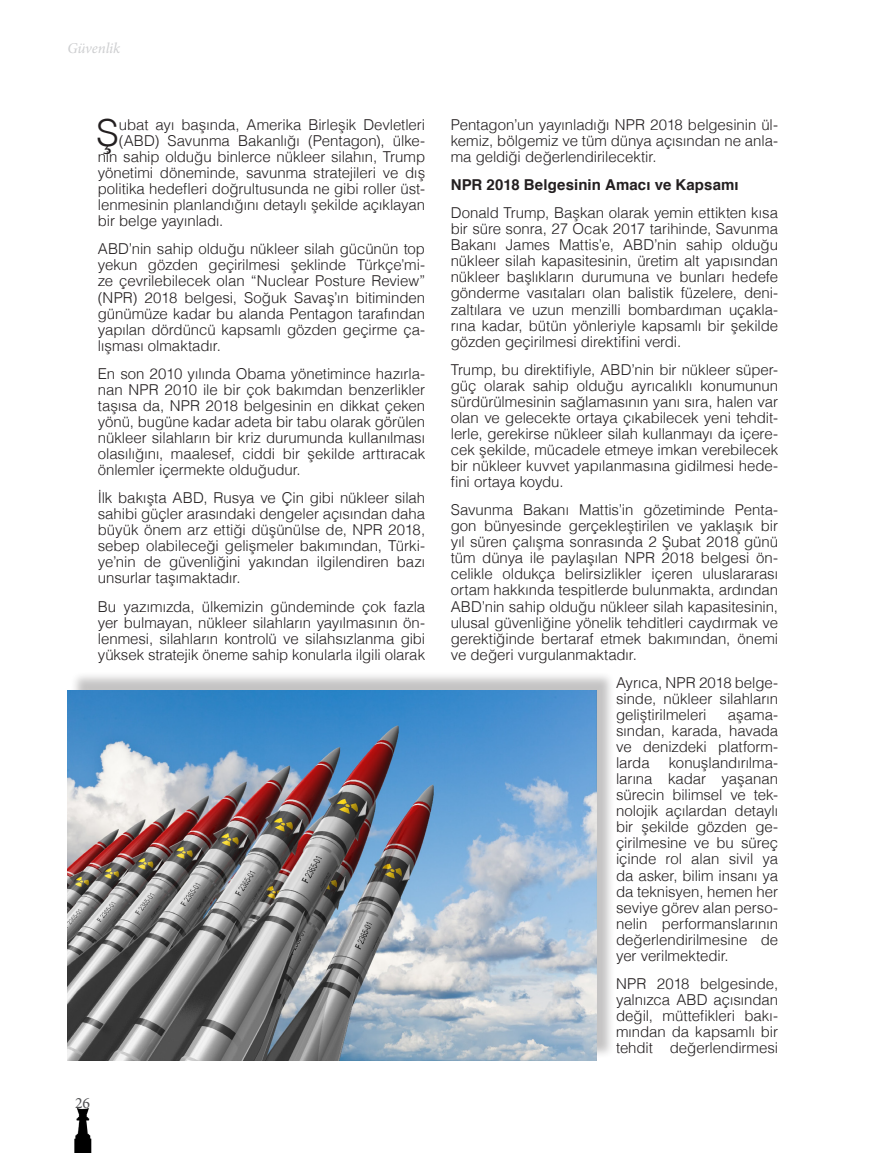
<style>
.page{position:relative;width:876px;height:1153px;background:#fff}
.page>*{position:absolute;margin:0;border:0;box-sizing:border-box;transform-origin:0 0}
.t1{font:300 37.35px "Helvetica";color:#231f20}
.t2{font:15.75px "Minion Pro";color:#505052}
.t3{font:300 15px/16px "Helvetica";letter-spacing:-.005em;color:#231f20;text-align:justify}
.t4{font:700 15px "Helvetica";letter-spacing:.01em;color:#231f20}
.t5{font:italic 15px "Minion Pro";letter-spacing:-.01em;color:#cdced0}
</style>
<div class="page">
<img style="left:74px;top:1108px;width:18px;height:44px">
<div style="left:70px;top:671px;width:545px;height:387px;background:#231f20;opacity:.27"></div>
<img style="left:67px;top:690px;width:529px;height:370px">
<p class="t5" style="left:67px;top:38px;width:54px">Güvenlik</p>
<p class="t1" style="left:96px;top:101px;width:24px">Ş</p>
<p class="t3" style="left:119px;top:115px;width:308px">ubat ayı başında, Amerika Birleşik Devletleri</p>
<p class="t3" style="left:119px;top:131px;width:308px">(ABD) Savunma Bakanlığı (Pentagon), ülke-</p>
<p class="t3" style="left:98px;top:148px;width:329px">nin sahip olduğu binlerce nükleer silahın, Trump</p>
<p class="t3" style="left:98px;top:164px;width:329px">yönetimi döneminde, savunma stratejileri ve dış</p>
<p class="t3" style="left:98px;top:180px;width:329px">politika hedefleri doğrultusunda ne gibi roller üst-</p>
<p class="t3" style="left:98px;top:196px;width:329px">lenmesinin planlandığını detaylı şekilde açıklayan</p>
<p class="t3" style="left:98px;top:212px;width:127px">bir belge yayınladı.</p>
<p class="t3" style="left:98px;top:240px;width:329px">ABD’nin sahip olduğu nükleer silah gücünün top yekun gözden geçirilmesi şeklinde Türkçe’mi&shy;ze çevrilebilecek olan “Nuclear Posture Review” (NPR) 2018 belgesi, Soğuk Savaş’ın bitiminden günümüze kadar bu alanda Pentagon tarafından yapılan dördüncü kapsamlı gözden geçirme ça&shy;lışması olmaktadır.</p>
<p class="t3" style="left:98px;top:364px;width:329px">En son 2010 yılında Obama yönetimince hazırla&shy;nan NPR 2010 ile bir çok bakımdan benzerlikler taşısa da, NPR 2018 belgesinin en dikkat çeken yönü, bugüne kadar adeta bir tabu olarak görülen nükleer silahların bir kriz durumunda kullanılması olasılığını, maalesef, ciddi bir şekilde arttıracak önlemler içermekte olduğudur.</p>
<p class="t3" style="left:98px;top:488px;width:329px">İlk bakışta ABD, Rusya ve Çin gibi nükleer silah sahibi güçler arasındaki dengeler açısından daha büyük önem arz ettiği düşünülse de, NPR 2018, sebep olabileceği gelişmeler bakımından, Türki&shy;ye’nin de güvenliğini yakından ilgilendiren bazı unsurlar taşımaktadır.</p>
<p class="t3" style="left:98px;top:597px;width:329px">Bu yazımızda, ülkemizin gündeminde çok fazla yer bulmayan, nükleer silahların yayılmasının ön&shy;lenmesi, silahların kontrolü ve silahsızlanma gibi yüksek stratejik öneme sahip konularla ilgili olarak</p>
<p class="t2" style="left:75px;top:1092px;width:17px">26</p>
<p class="t3" style="left:451px;top:115px;width:329px">Pentagon’un yayınladığı NPR 2018 belgesinin ül&shy;kemiz, bölgemiz ve tüm dünya açısından ne anla&shy;ma geldiği değerlendirilecektir.</p>
<p class="t4" style="left:451px;top:173px;width:290px">NPR 2018 Belgesinin Amacı ve Kapsamı</p>
<p class="t3" style="left:451px;top:204px;width:329px">Donald Trump, Başkan olarak yemin ettikten kısa bir süre sonra, 27 Ocak 2017 tarihinde, Savunma Bakanı James Mattis’e, ABD’nin sahip olduğu nükleer silah kapasitesinin, üretim alt yapısından nükleer başlıkların durumuna ve bunları hedefe gönderme vasıtaları olan balistik füzelere, deni&shy;zaltılara ve uzun menzilli bombardıman uçakla&shy;rına kadar, bütün yönleriyle kapsamlı bir şekilde gözden geçirilmesi direktifini verdi.</p>
<p class="t3" style="left:451px;top:360px;width:329px">Trump, bu direktifiyle, ABD’nin bir nükleer süper&shy;güç olarak sahip olduğu ayrıcalıklı konumunun sürdürülmesinin sağlamasının yanı sıra, halen var olan ve gelecekte ortaya çıkabilecek yeni tehdit&shy;lerle, gerekirse nükleer silah kullanmayı da içere&shy;cek şekilde, mücadele etmeye imkan verebilecek bir nükleer kuvvet yapılanmasına gidilmesi hede&shy;fini ortaya koydu.</p>
<p class="t3" style="left:451px;top:500px;width:329px">Savunma Bakanı Mattis’in gözetiminde Penta&shy;gon bünyesinde gerçekleştirilen ve yaklaşık bir yıl süren çalışma sonrasında 2 Şubat 2018 günü tüm dünya ile paylaşılan NPR 2018 belgesi ön&shy;celikle oldukça belirsizlikler içeren uluslararası ortam hakkında tespitlerde bulunmakta, ardından ABD’nin sahip olduğu nükleer silah kapasitesinin, ulusal güvenliğine yönelik tehditleri caydırmak ve gerektiğinde bertaraf etmek bakımından, önemi ve değeri vurgulanmaktadır.</p>
<p class="t3" style="left:616px;top:673px;width:164px">Ayrıca, NPR 2018 belge&shy;sinde, nükleer silahların geliştirilmeleri</p>
<p class="t3" style="left:616px;top:705px;width:164px;text-indent:112px">aşama&shy;sından, karada, havada ve denizdeki platform&shy;larda</p>
<p class="t3" style="left:616px;top:753px;width:164px;text-indent:53px">konuşlandırılma&shy;larına kadar yaşanan sürecin bilimsel ve tek&shy;nolojik açılardan detaylı bir şekilde gözden ge&shy;çirilmesine ve bu süreç içinde rol alan sivil ya da asker, bilim insanı ya da teknisyen, hemen her seviye görev alan perso&shy;nelin performanslarının değerlendirilmesine de yer verilmektedir.</p>
<p class="t3" style="left:616px;top:974px;width:164px">NPR 2018 belgesinde, yalnızca ABD açısından değil, müttefikleri bakı&shy;mından da kapsamlı bir tehdit değerlendirmesi</p>
</div>
